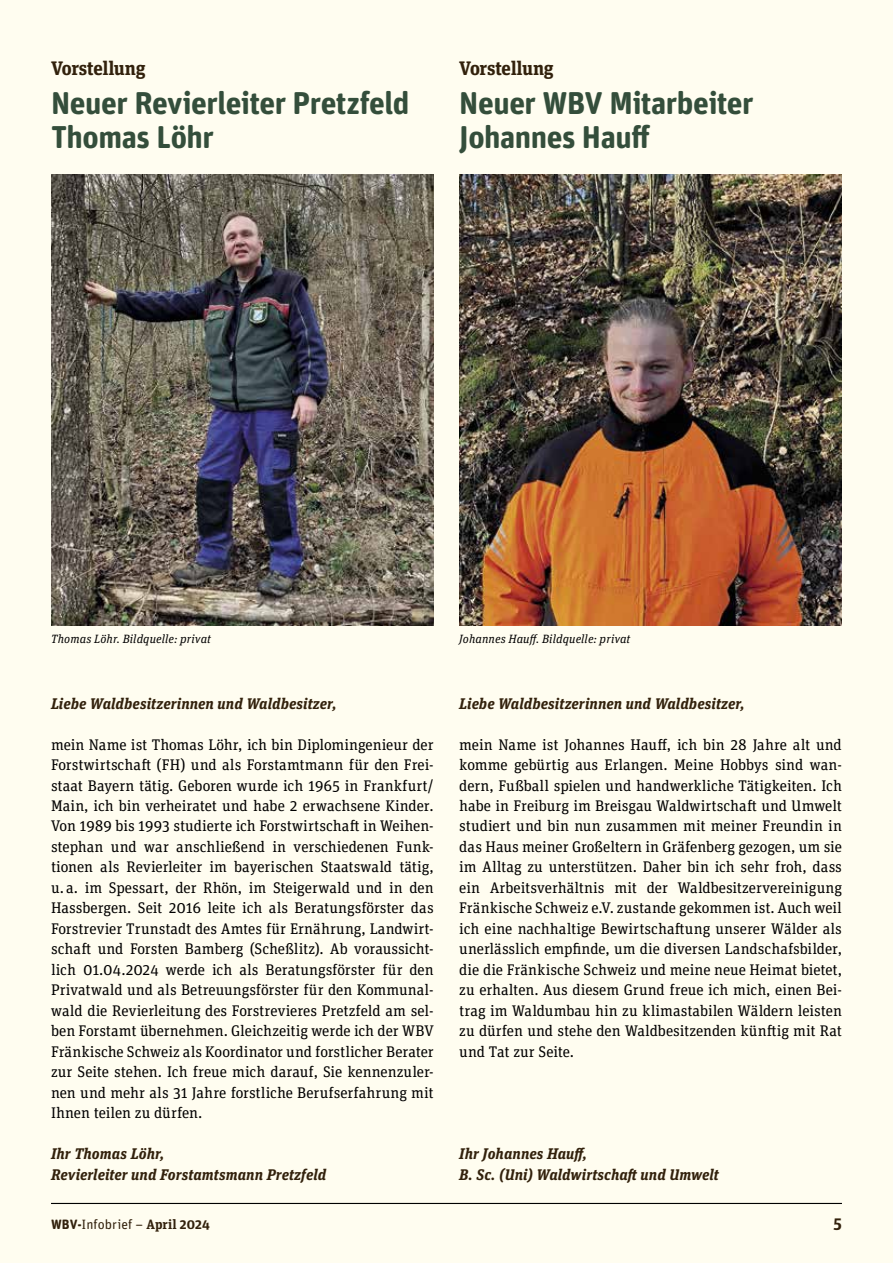
<style>
.page{position:relative;width:893px;height:1263px;background:#fffdf0}
.page>*{position:absolute;margin:0;border:0;box-sizing:border-box;transform-origin:0 0}
.t1{font:700 31.5px/34.5px "Unit Rounded Pro";letter-spacing:-.015em;color:#344e3b}
.t2{font:700 19.5px "Unit Slab OT";letter-spacing:-.02em;color:#32210c}
.t3{font:700 16.5px "Unit Slab OT";color:#32210c}
.t4{font:15.3px/20.5px "Unit Slab OT";color:#000;text-align:justify}
.t5{font:italic 700 15.3px/20.5px "Unit Slab OT";letter-spacing:.005em;color:#32210c}
.t6{font:13.5px "Unit Rounded Pro";letter-spacing:.005em;color:#32210c}
.t7{font:italic 12px "Unit Slab OT";letter-spacing:.01em;color:#000}
.s1{font-weight:700}
.s2{font-family:"Unit Slab OT";font-weight:700}
</style>
<div class="page">
<hr style="left:51px;top:1203px;width:791px;height:1px;background:#000">
<img style="left:51px;top:174px;width:383px;height:451px">
<img style="left:459px;top:174px;width:383px;height:451px">
<p class="t2" style="left:51px;top:56px;width:96px">Vorstellung</p>
<h1 class="t1" style="left:51px;top:85px;width:360px">Neuer Revierleiter Pretzfeld<br>Thomas Löhr</h1>
<p class="t2" style="left:459px;top:56px;width:96px">Vorstellung</p>
<h1 class="t1" style="left:459px;top:85px;width:296px">Neuer WBV Mitarbeiter<br>Johannes Hauff</h1>
<p class="t7" style="left:51px;top:631px;width:161px">Thomas Löhr. Bildquelle: privat</p>
<p class="t7" style="left:459px;top:631px;width:173px">Johannes Hauff. Bildquelle: privat</p>
<p class="t5" style="left:51px;top:693px;width:287px">Liebe Waldbesitzerinnen und Waldbesitzer,</p>
<p class="t4" style="left:51px;top:734px;width:384px">mein Name ist Thomas Löhr, ich bin Diplomingenieur der Forstwirtschaft (FH) und als Forstamtmann für den Frei&shy;staat Bayern tätig. Geboren wurde ich 1965 in Frankfurt/ Main, ich bin verheiratet und habe 2 erwachsene Kinder.<br>Von 1989 bis 1993 studierte ich Forstwirtschaft in Weihen&shy;stephan und war anschließend in verschiedenen Funk&shy;tionen als Revierleiter im bayerischen Staatswald tätig, u. a. im Spessart, der Rhön, im Steigerwald und in den Hassbergen. Seit 2016 leite ich als Beratungsförster das Forstrevier Trunstadt des Amtes für Ernährung, Landwirt&shy;schaft und Forsten Bamberg (Scheßlitz). Ab voraussicht&shy;lich 01.04.2024 werde ich als Beratungsförster für den Privatwald und als Betreuungsförster für den Kommunal&shy;wald die Revierleitung des Forstrevieres Pretzfeld am sel&shy;ben Forstamt übernehmen. Gleichzeitig werde ich der WBV Fränkische Schweiz als Koordinator und forstlicher Berater zur Seite stehen. Ich freue mich darauf, Sie kennenzuler&shy;nen und mehr als 31 Jahre forstliche Berufserfahrung mit Ihnen teilen zu dürfen.</p>
<p class="t5" style="left:51px;top:1143px;width:277px">Ihr Thomas Löhr,<br>Revierleiter und Forstamtsmann Pretzfeld</p>
<p class="t5" style="left:459px;top:693px;width:287px">Liebe Waldbesitzerinnen und Waldbesitzer,</p>
<p class="t4" style="left:459px;top:734px;width:384px">mein Name ist Johannes Hauff, ich bin 28 Jahre alt und komme gebürtig aus Erlangen. Meine Hobbys sind wan&shy;dern, Fußball spielen und handwerkliche Tätigkeiten. Ich habe in Freiburg im Breisgau Waldwirtschaft und Umwelt studiert und bin nun zusammen mit meiner Freundin in das Haus meiner Großeltern in Gräfenberg gezogen, um sie im Alltag zu unterstützen. Daher bin ich sehr froh, dass ein Arbeitsverhältnis mit der Waldbesitzervereinigung Fränkische Schweiz e.V. zustande gekommen ist. Auch weil ich eine nachhaltige Bewirtschaftung unserer Wälder als unerlässlich empfinde, um die diversen Landschafsbilder, die die Fränkische Schweiz und meine neue Heimat bietet, zu erhalten. Aus diesem Grund freue ich mich, einen Bei&shy;trag im Waldumbau hin zu klimastabilen Wäldern leisten zu dürfen und stehe den Waldbesitzenden künftig mit Rat und Tat zur Seite.</p>
<p class="t5" style="left:459px;top:1143px;width:261px">Ihr Johannes Hauff,<br>B. Sc. (Uni) Waldwirtschaft und Umwelt</p>
<p class="t6" style="left:51px;top:1216px;width:160px"><span class="s1">WBV-</span>Infobrief – <span class="s2">April 2024</span></p>
<p class="t3" style="left:834px;top:1212px;width:10px">5</p>
</div>
